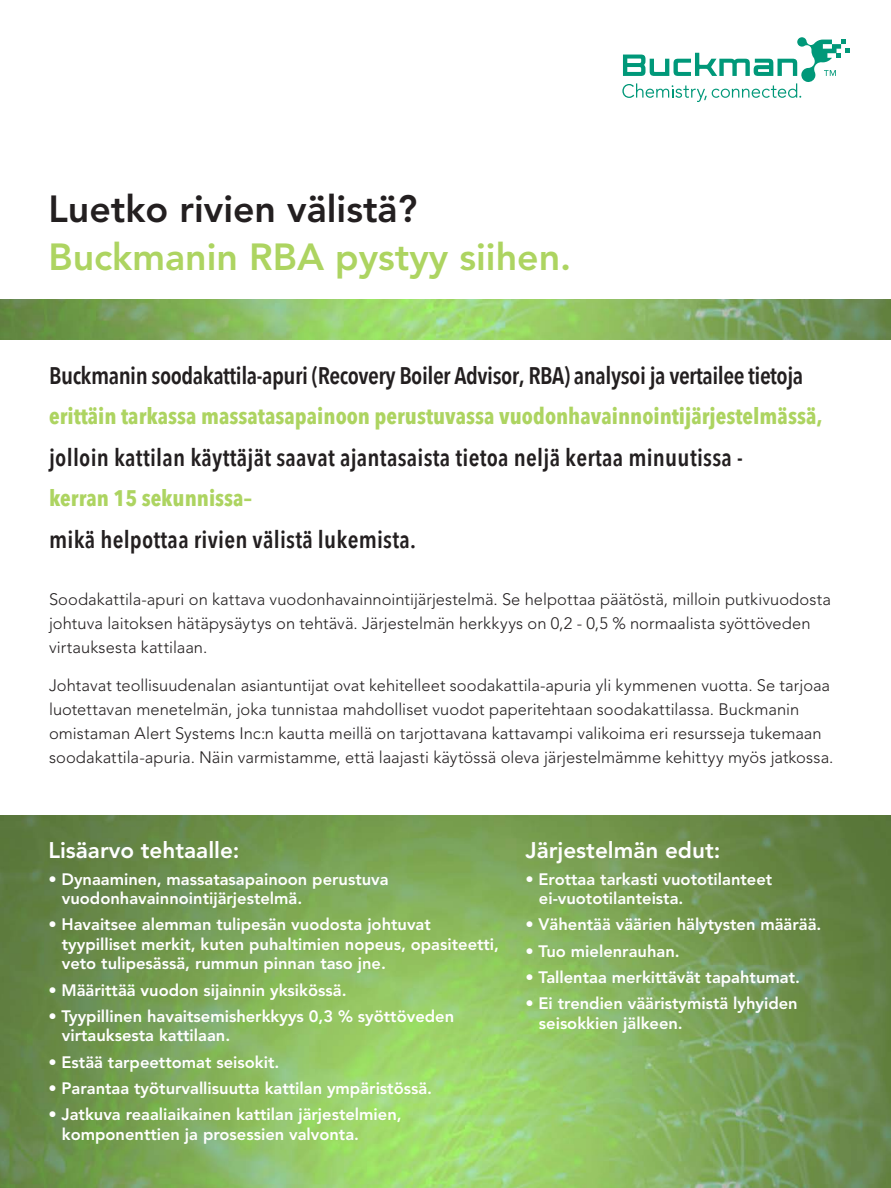
<style>
.page{position:relative;width:891px;height:1188px;background:#fff}
.page>*{position:absolute;margin:0;border:0;box-sizing:border-box;transform-origin:0 0}
.t1{font:800 37.5px "Avenir";color:#add461}
.t2{font:800 37.5px "Avenir";color:#231f20}
.t3{font:600 24px "Avenir Next Condensed";letter-spacing:.01em;color:#231f20}
.t4{font:600 24px "Avenir Next Condensed";letter-spacing:-.02em;color:#231f20}
.t5{font:700 22.5px "Avenir Next Condensed";color:#add461}
.t6{font:800 22.5px "Avenir";color:#fff}
.t7{font:800 16.5px/19.5px "Avenir";color:#fff}
.t8{font:300 16.5px/24px "Avenir";color:#231f20}
</style>
<div class="page">
<img style="left:0;top:299px;width:891px;height:41px">
<img style="left:0;top:815px;width:891px;height:373px">
<svg style="left:622px;top:37px;width:228px;height:65px"></svg>
<h1 class="t2" style="left:48px;top:187px;width:370px">Luetko rivien välistä?</h1>
<h1 class="t1" style="left:48px;top:235px;width:524px">Buckmanin RBA pystyy siihen.</h1>
<h2 class="t4" style="left:49px;top:355px;width:756px">Buckmanin soodakattila-apuri (Recovery Boiler Advisor, RBA) analysoi ja vertailee tietoja</h2>
<h3 class="t5" style="left:49px;top:403px;width:775px">erittäin tarkassa massatasapainoon perustuvassa vuodonhavainnointijärjestelmässä,</h3>
<h2 class="t3" style="left:49px;top:437px;width:695px">jolloin kattilan käyttäjät saavat ajantasaista tietoa neljä kertaa minuutissa -</h2>
<h3 class="t5" style="left:49px;top:484px;width:204px">kerran 15 sekunnissa–</h3>
<h2 class="t3" style="left:49px;top:518px;width:368px">mikä helpottaa rivien välistä lukemista.</h2>
<p class="t8" style="left:49px;top:588px;width:783px">Soodakattila-apuri on kattava vuodonhavainnointijärjestelmä. Se helpottaa päätöstä, milloin putkivuodosta johtuva laitoksen hätäpysäytys on tehtävä. Järjestelmän herkkyys on 0,2 - 0,5 % normaalista syöttöveden virtauksesta kattilaan.</p>
<p class="t8" style="left:49px;top:673px;width:786px">Johtavat teollisuudenalan asiantuntijat ovat kehitelleet soodakattila-apuria yli kymmenen vuotta. Se tarjoaa luotettavan menetelmän, joka tunnistaa mahdolliset vuodot paperitehtaan soodakattilassa. Buckmanin omistaman Alert Systems Inc:n kautta meillä on tarjottavana kattavampi valikoima eri resursseja tukemaan soodakattila-apuria. Näin varmistamme, että laajasti käytössä oleva järjestelmämme kehittyy myös jatkossa.</p>
<h3 class="t6" style="left:48px;top:837px;width:193px">Lisäarvo tehtaalle:</h3>
<p class="t7" style="left:62px;top:869px;width:328px;text-indent:-13px">• Dynaaminen, massatasapainoon perustuva vuodonhavainnointijärjestelmä.</p>
<p class="t7" style="left:62px;top:915px;width:439px;text-indent:-13px">• Havaitsee alemman tulipesän vuodosta johtuvat tyypilliset merkit, kuten puhaltimien nopeus, opasiteetti, veto tulipesässä, rummun pinnan taso jne.</p>
<p class="t7" style="left:48px;top:980px;width:300px">• Määrittää vuodon sijainnin yksikössä.</p>
<p class="t7" style="left:62px;top:1006px;width:394px;text-indent:-13px">• Tyypillinen havaitsemisherkkyys 0,3 % syöttöveden virtauksesta kattilaan.</p>
<p class="t7" style="left:48px;top:1052px;width:232px">• Estää tarpeettomat seisokit.</p>
<p class="t7" style="left:48px;top:1078px;width:385px">• Parantaa työturvallisuutta kattilan ympäristössä.</p>
<p class="t7" style="left:62px;top:1105px;width:341px;text-indent:-13px">• Jatkuva reaaliaikainen kattilan järjestelmien, komponenttien ja prosessien valvonta.</p>
<h3 class="t6" style="left:525px;top:837px;width:197px">Järjestelmän edut:</h3>
<p class="t7" style="left:539px;top:869px;width:235px;text-indent:-13px">• Erottaa tarkasti vuototilanteet ei-vuototilanteista.</p>
<p class="t7" style="left:525px;top:915px;width:298px">• Vähentää väärien hälytysten määrää.</p>
<p class="t7" style="left:525px;top:941px;width:156px">• Tuo mielenrauhan.</p>
<p class="t7" style="left:525px;top:967px;width:276px">• Tallentaa merkittävät tapahtumat.</p>
<p class="t7" style="left:539px;top:994px;width:260px;text-indent:-13px">• Ei trendien vääristymistä lyhyiden seisokkien jälkeen.</p>
</div>
